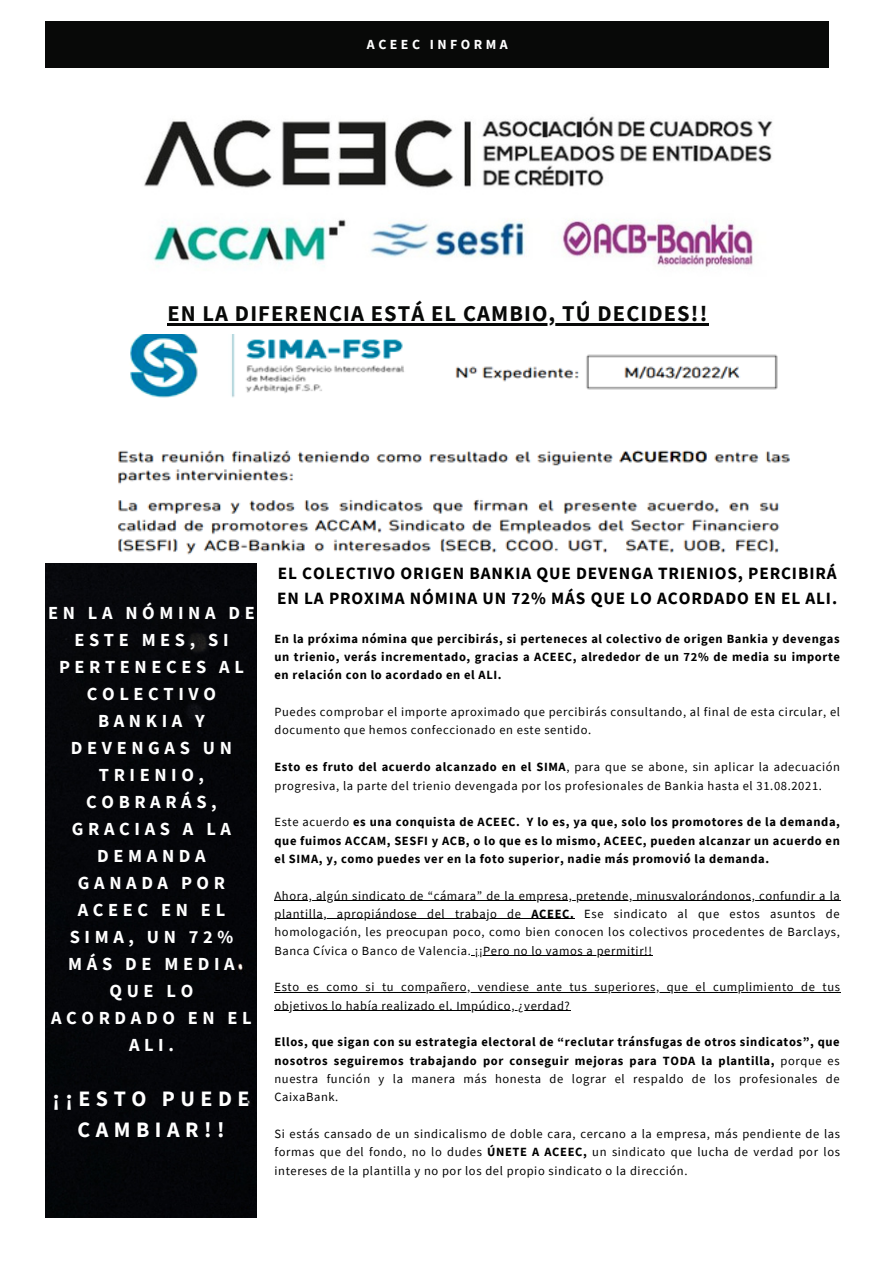
<style>
.page{position:relative;width:893px;height:1264px;background:#fff}
.page>*{position:absolute;margin:0;border:0;box-sizing:border-box;transform-origin:0 0}
.t1{font:700 22.5px "Source Sans Pro";letter-spacing:.05em;color:#080908}
.t2{font:700 21.9px/31.5px "Source Sans Pro";letter-spacing:.25em;color:#fff;text-align:center}
.t3{font:700 18.45px/27px "Source Sans Pro";letter-spacing:.25em;color:#fff;text-align:center}
.t4{font:700 17.25px/25px "Source Sans Pro";letter-spacing:.05em;color:#000}
.t5{font:700 13.8px "Source Sans Pro";letter-spacing:.25em;color:#fff}
.t6{font:12.45px/18.3px "Source Sans Pro";letter-spacing:.05em;color:#000}
.t7{font:700 12.45px/18.3px "Source Sans Pro";letter-spacing:.05em;color:#000;text-align:justify}
.s1{font-weight:700}
.s2{font-weight:400}
</style>
<div class="page">
<div style="left:45px;top:21px;width:784px;height:46px;background:#080908"></div>
<hr style="left:167px;top:323px;width:541px;height:2px;background:#080908">
<img style="left:144px;top:116px;width:629px;height:151px">
<div style="left:45px;top:564px;width:212px;height:653px;background:#050609"></div>
<img style="left:117px;top:334px;width:673px;height:220px">
<hr style="left:274px;top:900px;width:566px;height:1px;background:#000">
<hr style="left:274px;top:918px;width:257px;height:1px;background:#000">
<hr style="left:531px;top:918px;width:43px;height:1px;background:#000">
<hr style="left:471px;top:955px;width:181px;height:1px;background:#000">
<hr style="left:274px;top:991px;width:566px;height:1px;background:#000">
<hr style="left:274px;top:1010px;width:296px;height:1px;background:#000">
<p class="t5" style="left:367px;top:35px;width:142px">ACEEC INFORMA</p>
<h1 class="t1" style="left:167px;top:299px;width:541px">EN LA DIFERENCIA ESTÁ EL CAMBIO, TÚ DECIDES!!</h1>
<h3 class="t3" style="left:48px;top:599px;width:208px">EN LA NÓMINA DE<br>ESTE MES, SI<br>PERTENECES AL<br>COLECTIVO<br>BANKIA Y<br>DEVENGAS UN<br>TRIENIO,<br>COBRARÁS,<br>GRACIAS A LA<br>DEMANDA<br>GANADA POR<br>ACEEC EN EL<br>SIMA, UN 72%<br>MÁS DE MEDIA<br>QUE LO<br>ACORDADO EN EL<br>ALI.</h3>
<h2 class="t2" style="left:53px;top:1082px;width:198px">¡¡ESTO PUEDE<br>CAMBIAR!!</h2>
<h3 class="t4" style="left:277px;top:560px;width:561px">EL COLECTIVO ORIGEN BANKIA QUE DEVENGA TRIENIOS, PERCIBIRÁ<br>EN LA PROXIMA NÓMINA UN 72% MÁS QUE LO ACORDADO EN EL ALI.</h3>
<p class="t7" style="left:274px;top:629px;width:567px">En la próxima nómina que percibirás, si perteneces al colectivo de origen Bankia y devengas un trienio, verás incrementado, gracias a ACEEC, alrededor de un 72% de media su importe en relación con lo acordado en el ALI.</p>
<p class="t6" style="left:274px;top:702px;width:567px">Puedes comprobar el importe aproximado que percibirás consultando, al final de esta circular, el documento que hemos confeccionado en este sentido.</p>
<p class="t6" style="left:274px;top:757px;width:567px"><span class="s1">Esto es fruto del acuerdo alcanzado en el SIMA</span>, para que se abone, sin aplicar la adecuación progresiva, la parte del trienio devengada por los profesionales de Bankia hasta el 31.08.2021.</p>
<p class="t7" style="left:274px;top:812px;width:567px"><span class="s2">Este acuerdo</span> es una conquista de ACEEC. Y lo es, ya que, solo los promotores de la demanda, que fuimos ACCAM, SESFI y ACB, o lo que es lo mismo, ACEEC, pueden alcanzar un acuerdo en el SIMA, y, como puedes ver en la foto superior, nadie más promovió la demanda.</p>
<p class="t6" style="left:274px;top:886px;width:567px;text-align:justify">Ahora, algún sindicato de “cámara” de la empresa, pretende, minusvalorándonos, confundir a la plantilla, apropiándose del trabajo de <span class="s1">ACEEC.</span> Ese sindicato al que estos asuntos de homologación, les preocupan poco, como bien conocen los colectivos procedentes de Barclays, Banca Cívica o Banco de Valencia. ¡¡Pero no lo vamos a permitir!!</p>
<p class="t6" style="left:274px;top:977px;width:567px">Esto es como si tu compañero, vendiese ante tus superiores, que el cumplimiento de tus objetivos lo había realizado el. Impúdico, ¿verdad?</p>
<p class="t7" style="left:274px;top:1032px;width:566px">Ellos, que sigan con su estrategia electoral de “reclutar tránsfugas de otros sindicatos”, que nosotros seguiremos trabajando por conseguir mejoras para TODA la plantilla, <span class="s2">porque es nuestra función y la manera más honesta de lograr el respaldo de los profesionales de CaixaBank.</span></p>
<p class="t6" style="left:274px;top:1124px;width:567px;text-align:justify">Si estás cansado de un sindicalismo de doble cara, cercano a la empresa, más pendiente de las formas que del fondo, no lo dudes <span class="s1">ÚNETE A ACEEC,</span> un sindicato que lucha de verdad por los intereses de la plantilla y no por los del propio sindicato o la dirección.</p>
</div>
